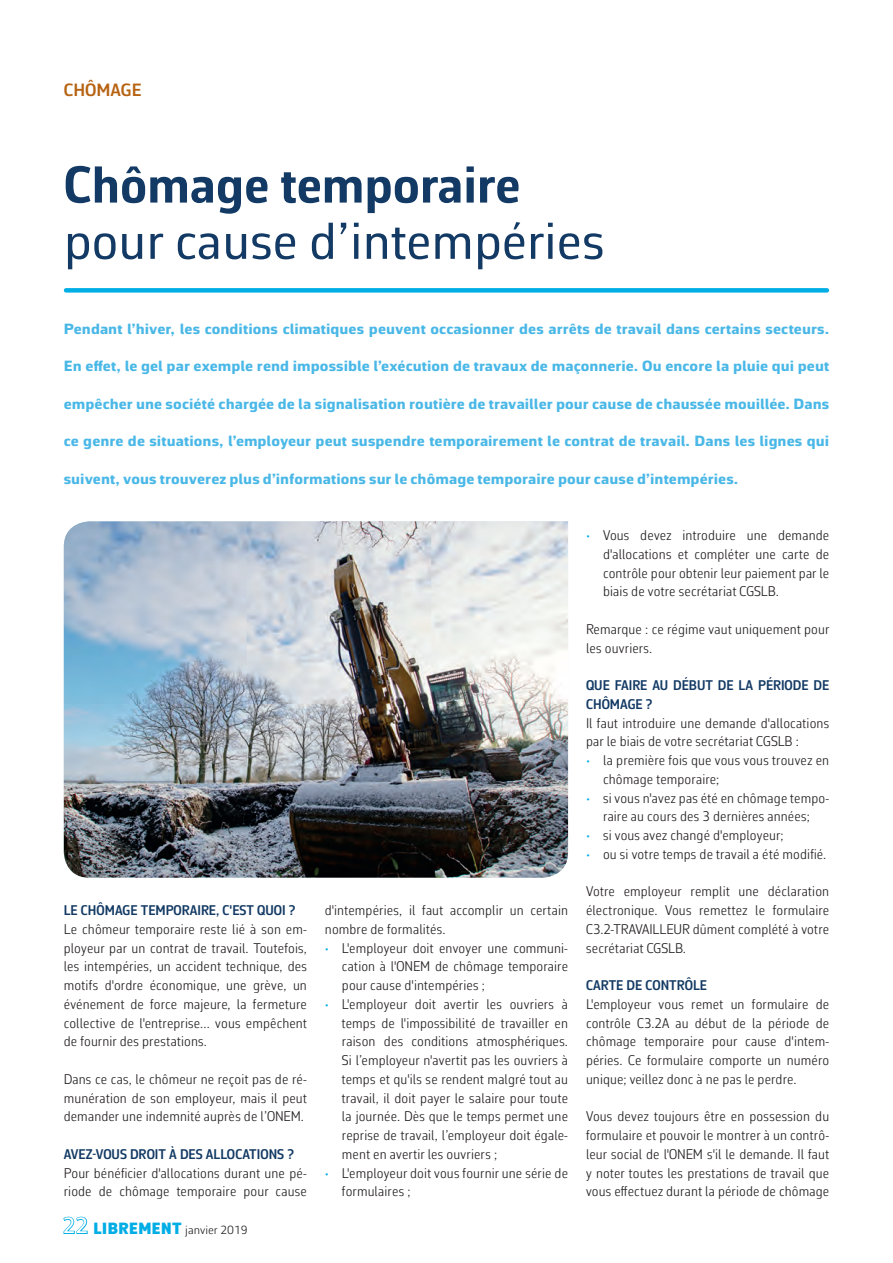
<style>
.page{position:relative;width:893px;height:1263px;background:#fff}
.page>*{position:absolute;margin:0;border:0;box-sizing:border-box;transform-origin:0 0}
.t1{font:52.5px "Corbeau Pro";color:#133a64}
.t2{font:700 52.5px "Corbeau Pro";color:#133a64}
.t3{font:600 18px "Corbeau Pro";color:#b66211}
.t4{font:800 15px "Corbeau Ext Pro";letter-spacing:.005em;color:#4ab8e7}
.t5{font:300 14.25px/18.8px "Corbeau Con Pro";letter-spacing:.01em;color:#231f20;text-align:justify}
.t6{font:600 14.25px/18.8px "Corbeau Con Pro";color:#133a64}
.t7{font:300 12px "Corbeau Pro";color:#231f20}
.s1{font-weight:400;font-size:22.5px;color:#fff}
.s2{font-weight:900;font-size:16.5px;color:#00ade5}
.s3{color:#00ade5}
</style>
<div class="page">
<svg style="left:63px;top:1216px;width:25px;height:18px"></svg>
<div style="left:66px;top:288px;width:761px;height:5px;background:#00ade5"></div>
<img style="left:64px;top:521px;width:504px;height:357px">
<p class="t3" style="left:64px;top:78px;width:79px">CHÔMAGE</p>
<h1 class="t2" style="left:64px;top:149px;width:458px">Chômage temporaire</h1>
<h1 class="t1" style="left:64px;top:206px;width:542px">pour cause d’intempéries</h1>
<p class="t4" style="left:64px;top:319px;width:767px">Pendant l’hiver, les conditions climatiques peuvent occasionner des arrêts de travail dans certains secteurs.</p>
<p class="t4" style="left:64px;top:356px;width:767px">En effet, le gel par exemple rend impossible l’exécution de travaux de maçonnerie. Ou encore la pluie qui peut</p>
<p class="t4" style="left:64px;top:394px;width:767px">empêcher une société chargée de la signalisation routière de travailler pour cause de chaussée mouillée. Dans</p>
<p class="t4" style="left:64px;top:431px;width:767px">ce genre de situations, l’employeur peut suspendre temporairement le contrat de travail. Dans les lignes qui</p>
<p class="t4" style="left:64px;top:469px;width:676px">suivent, vous trouverez plus d’informations sur le chômage temporaire pour cause d’intempéries.</p>
<p class="t6" style="left:64px;top:901px;width:233px">LE CHÔMAGE TEMPORAIRE, C'EST QUOI ?</p>
<p class="t5" style="left:64px;top:919px;width:245px">Le chômeur temporaire reste lié à son em&shy;ployeur par un contrat de travail. Toutefois, les intempéries, un accident technique, des motifs d'ordre économique, une grève, un événement de force majeure, la fermeture collective de l'entreprise… vous empêchent de fournir des prestations.</p>
<p class="t5" style="left:64px;top:1069px;width:245px">Dans ce cas, le chômeur ne reçoit pas de ré&shy;munération de son employeur, mais il peut demander une indemnité auprès de l’ONEM.</p>
<p class="t6" style="left:64px;top:1144px;width:232px">AVEZ-VOUS DROIT À DES ALLOCATIONS ?</p>
<p class="t5" style="left:64px;top:1163px;width:245px">Pour bénéficier d'allocations durant une pé&shy;riode de chômage temporaire pour cause</p>
<p class="t7" style="left:63px;top:1222px;width:187px"><span class="s1">22</span> <span class="s2">LIBREMENT</span> janvier 2019</p>
<p class="t5" style="left:325px;top:901px;width:245px">d'intempéries, il faut accomplir un certain nombre de formalités.</p>
<p class="t5" style="left:342px;top:938px;width:228px;text-indent:-17px"><span class="s3">•</span> L'employeur doit envoyer une communi&shy;cation à l'ONEM de chômage temporaire pour cause d'intempéries ;</p>
<p class="t5" style="left:342px;top:994px;width:228px;text-indent:-17px"><span class="s3">•</span> L'employeur doit avertir les ouvriers à temps de l'impossibilité de travailler en raison des conditions atmosphériques.<br>Si l’employeur n'avertit pas les ouvriers à temps et qu'ils se rendent malgré tout au travail, il doit payer le salaire pour toute la journée. Dès que le temps permet une reprise de travail, l’employeur doit égale&shy;ment en avertir les ouvriers ;</p>
<p class="t5" style="left:342px;top:1163px;width:228px;text-indent:-17px"><span class="s3">•</span> L'employeur doit vous fournir une série de formulaires ;</p>
<p class="t5" style="left:603px;top:526px;width:228px;text-indent:-17px"><span class="s3">•</span> Vous devez introduire une demande d'allocations et compléter une carte de contrôle pour obtenir leur paiement par le biais de votre secrétariat CGSLB.</p>
<p class="t5" style="left:586px;top:619px;width:245px">Remarque : ce régime vaut uniquement pour les ouvriers.</p>
<p class="t6" style="left:586px;top:676px;width:245px">QUE FAIRE AU DÉBUT DE LA PÉRIODE DE<br>CHÔMAGE ?</p>
<p class="t5" style="left:586px;top:713px;width:245px">Il faut introduire une demande d'allocations par le biais de votre secrétariat CGSLB :</p>
<p class="t5" style="left:603px;top:751px;width:228px;text-indent:-17px"><span class="s3">•</span> la première fois que vous vous trouvez en chômage temporaire;</p>
<p class="t5" style="left:586px;top:788px;width:245px;text-align:center"><span class="s3">•</span> si vous n'avez pas été en chômage tempo&shy;raire au cours des 3 dernières années;</p>
<p class="t5" style="left:586px;top:826px;width:199px"><span class="s3">•</span> si vous avez changé d'employeur;</p>
<p class="t5" style="left:586px;top:844px;width:242px"><span class="s3">•</span> ou si votre temps de travail a été modifié.</p>
<p class="t5" style="left:586px;top:882px;width:245px">Votre employeur remplit une déclaration électronique. Vous remettez le formulaire C3.2-TRAVAILLEUR dûment complété à votre secrétariat CGSLB.</p>
<p class="t6" style="left:586px;top:976px;width:122px">CARTE DE CONTRÔLE</p>
<p class="t5" style="left:586px;top:994px;width:245px">L'employeur vous remet un formulaire de contrôle C3.2A au début de la période de chômage temporaire pour cause d'intem&shy;péries. Ce formulaire comporte un numéro unique; veillez donc à ne pas le perdre.</p>
<p class="t5" style="left:586px;top:1107px;width:245px">Vous devez toujours être en possession du formulaire et pouvoir le montrer à un contrô&shy;leur social de l'ONEM s'il le demande. Il faut y noter toutes les prestations de travail que vous effectuez durant la période de chômage</p>
</div>
